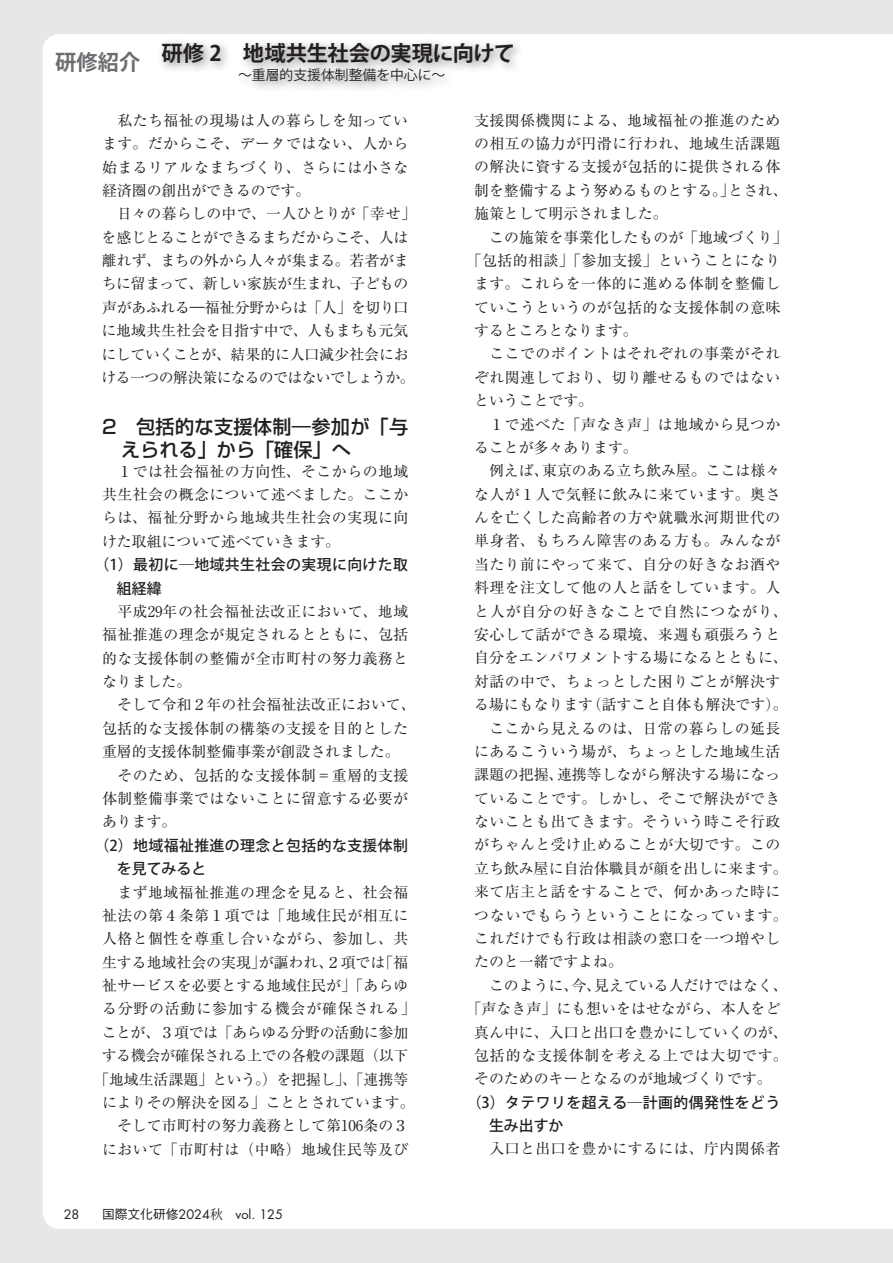
<style>
.page{position:relative;width:893px;height:1263px;background:#e6e7e9}
.page>*{position:absolute;margin:0;border:0;box-sizing:border-box;transform-origin:0 0}
.t1{font:700 21.3px "Koz Go Pro";letter-spacing:-.02em;color:#231f20}
.t2{font:700 21.3px "Koz Go Pro";color:#6c6d70}
.t3{font:500 19.2px/23.4px "Shin Go Pro";letter-spacing:.02em;color:#231f20}
.t4{font:14.85px/23.4px "Ryumin Pro";letter-spacing:.03em;color:#231f20;text-align:justify}
.t5{font:14.85px/23.4px "Ryumin Pro";color:#231f20}
.t6{font:14.85px/23.4px "Ryumin Pro";letter-spacing:.005em;color:#231f20;text-align:center}
.t7{font:500 14.85px/23.4px "Koz Go Pro";letter-spacing:.03em;color:#231f20}
.t8{font:14.85px "Ryumin Pro";letter-spacing:.06em;color:#231f20}
.t9{font:13.8px "Koz Go Pro";color:#231f20}
.t10{font:12.75px "Futura";color:#231f20}
.s1{font-family:"Gothic BBB Pro";font-weight:500}
.s2{font-family:"Koz Min Pro"}
</style>
<div class="page">
<div style="left:43px;top:34px;width:849px;height:1195px;background:#fff"></div>
<svg style="left:892px;top:34px;width:1px;height:1195px"></svg>
<div style="left:156px;top:36px;width:368px;height:57px;background:#231f20;opacity:.5"></div>
<h1 class="t2" style="left:55px;top:48px;width:87px">研修紹介</h1>
<h1 class="t1" style="left:162px;top:40px;width:355px">研修 2 地域共生社会の実現に向けて</h1>
<p class="t9" style="left:238px;top:66px;width:209px">〜重層的支援体制整備を中心に〜</p>
<p class="t5" style="left:102px;top:108px;width:316px">　私たち福祉の現場は人の暮らしを知っています。だからこそ、データではない、人から始まるリアルなまちづくり、さらには小さな経済圏の創出ができるのです。<br>　日々の暮らしの中で、一人ひとりが「幸せ」を感じとることができるまちだからこそ、人は離れず、まちの外から人々が集まる。若者がまちに留まって、新しい家族が生まれ、子どもの声があふれる―福祉分野からは「人」を切り口に地域共生社会を目指す中で、人もまちも元気にしていくことが、結果的に人口減少社会における一つの解決策になるのではないでしょうか。</p>
<p class="t3" style="left:121px;top:412px;width:288px;text-indent:-19px">2　包括的な支援体制―参加が「与えられる」から「確保」へ</p>
<p class="t4" style="left:102px;top:458px;width:308px">　１では社会福祉の方向性、そこからの地域共生社会の概念について述べました。ここからは、福祉分野から地域共生社会の実現に向けた取組について述べていきます。</p>
<p class="t7" style="left:117px;top:554px;width:293px;text-indent:-22px">（1）最初に―地域共生社会の実現に向けた取組経緯</p>
<p class="t4" style="left:102px;top:599px;width:315px;text-align:left">　平成29年の社会福祉法改正において、地域福祉推進の理念が規定されるとともに、包括的な支援体制の整備が全市町村の努力義務となりました。<br>　そして令和２年の社会福祉法改正において、包括的な支援体制の構築の支援を目的とした重層的支援体制整備事業が創設されました。　そのため、包括的な支援体制＝重層的支援体制整備事業ではないことに留意する必要があります。</p>
<p class="t7" style="left:117px;top:834px;width:293px;text-indent:-22px">（2）地域福祉推進の理念と包括的な支援体制を見てみると</p>
<p class="t6" style="left:94px;top:879px;width:323px">　まず地域福祉推進の理念を見ると、社会福祉法の第４条第１項では「地域住民が相互に人格と個性を尊重し合いながら、参加し、共生する地域社会の実現」が謳われ、２項では「福祉サービスを必要とする地域住民が」「あらゆる分野の活動に参加する機会が確保される」ことが、３項では「あらゆる分野の活動に参加する機会が確保される上での各般の課題（以下「地域生活課題」という。）を把握し」、「連携等によりその解決を図る」こととされています。　そして市町村の努力義務として第106条の３において「市町村は（中略）地域住民等及び</p>
<p class="t10" style="left:64px;top:1205px;width:17px">28</p>
<p class="t10" style="left:102px;top:1205px;width:182px"><span class="s1">国際文化研修</span>2024<span class="s2">秋　</span>vol. 125</p>
<p class="t4" style="left:474px;top:107px;width:308px">支援関係機関による、地域福祉の推進のため</p>
<p class="t4" style="left:474px;top:131px;width:308px">の相互の協力が円滑に行われ、地域生活課題</p>
<p class="t4" style="left:474px;top:154px;width:308px">の解決に資する支援が包括的に提供される体</p>
<p class="t5" style="left:474px;top:177px;width:315px">制を整備するよう努めるものとする。」とされ、</p>
<p class="t5" style="left:474px;top:201px;width:195px">施策として明示されました。</p>
<p class="t6" style="left:474px;top:224px;width:315px">　この施策を事業化したものが「地域づくり」</p>
<p class="t4" style="left:467px;top:248px;width:315px">「包括的相談」「参加支援」ということになり</p>
<p class="t4" style="left:474px;top:271px;width:308px">ます。これらを一体的に進める体制を整備し</p>
<p class="t4" style="left:474px;top:294px;width:308px">ていこうというのが包括的な支援体制の意味</p>
<p class="t5" style="left:474px;top:318px;width:165px">するところとなります。</p>
<p class="t4" style="left:474px;top:341px;width:308px">　ここでのポイントはそれぞれの事業がそれ</p>
<p class="t4" style="left:474px;top:365px;width:308px">ぞれ関連しており、切り離せるものではない</p>
<p class="t5" style="left:474px;top:388px;width:121px">ということです。</p>
<p class="t4" style="left:474px;top:411px;width:308px">　１で述べた「声なき声」は地域から見つか</p>
<p class="t5" style="left:474px;top:435px;width:165px">ることが多々あります。</p>
<p class="t5" style="left:474px;top:458px;width:308px">　例えば、東京のある立ち飲み屋。ここは様々</p>
<p class="t4" style="left:474px;top:481px;width:308px">な人が１人で気軽に飲みに来ています。奥さ</p>
<p class="t4" style="left:474px;top:505px;width:308px">んを亡くした高齢者の方や就職氷河期世代の</p>
<p class="t4" style="left:474px;top:528px;width:308px">単身者、もちろん障害のある方も。みんなが</p>
<p class="t4" style="left:474px;top:552px;width:308px">当たり前にやって来て、自分の好きなお酒や</p>
<p class="t4" style="left:474px;top:575px;width:308px">料理を注文して他の人と話をしています。人</p>
<p class="t8" style="left:474px;top:599px;width:315px">と人が自分の好きなことで自然につながり、</p>
<p class="t4" style="left:474px;top:622px;width:308px">安心して話ができる環境、来週も頑張ろうと</p>
<p class="t6" style="left:474px;top:645px;width:315px">自分をエンパワメントする場になるとともに、</p>
<p class="t4" style="left:474px;top:668px;width:308px">対話の中で、ちょっとした困りごとが解決す</p>
<p class="t5" style="left:474px;top:692px;width:315px">る場にもなります（話すこと自体も解決です）。</p>
<p class="t4" style="left:474px;top:715px;width:308px">　ここから見えるのは、日常の暮らしの延長</p>
<p class="t4" style="left:474px;top:739px;width:308px">にあるこういう場が、ちょっとした地域生活</p>
<p class="t5" style="left:474px;top:762px;width:308px">課題の把握、連携等しながら解決する場になっ</p>
<p class="t4" style="left:474px;top:785px;width:308px">ていることです。しかし、そこで解決ができ</p>
<p class="t4" style="left:474px;top:809px;width:308px">ないことも出てきます。そういう時こそ行政</p>
<p class="t4" style="left:474px;top:832px;width:308px">がちゃんと受け止めることが大切です。この</p>
<p class="t6" style="left:474px;top:855px;width:315px">立ち飲み屋に自治体職員が顔を出しに来ます。</p>
<p class="t4" style="left:474px;top:879px;width:308px">来て店主と話をすることで、何かあった時に</p>
<p class="t8" style="left:474px;top:903px;width:315px">つないでもらうということになっています。</p>
<p class="t4" style="left:474px;top:926px;width:308px">これだけでも行政は相談の窓口を一つ増やし</p>
<p class="t5" style="left:474px;top:949px;width:150px">たのと一緒ですよね。</p>
<p class="t5" style="left:474px;top:972px;width:315px">　このように、今、見えている人だけではなく、</p>
<p class="t6" style="left:467px;top:996px;width:315px">「声なき声」にも想いをはせながら、本人をど</p>
<p class="t6" style="left:474px;top:1019px;width:315px">真ん中に、入口と出口を豊かにしていくのが、</p>
<p class="t8" style="left:474px;top:1044px;width:315px">包括的な支援体制を考える上では大切です。</p>
<p class="t5" style="left:474px;top:1066px;width:299px">そのためのキーとなるのが地域づくりです。</p>
<p class="t7" style="left:489px;top:1091px;width:293px;text-indent:-22px">（3）タテワリを超える―計画的偶発性をどう生み出すか</p>
<p class="t4" style="left:474px;top:1136px;width:308px">　入口と出口を豊かにするには、庁内関係者</p>
</div>
